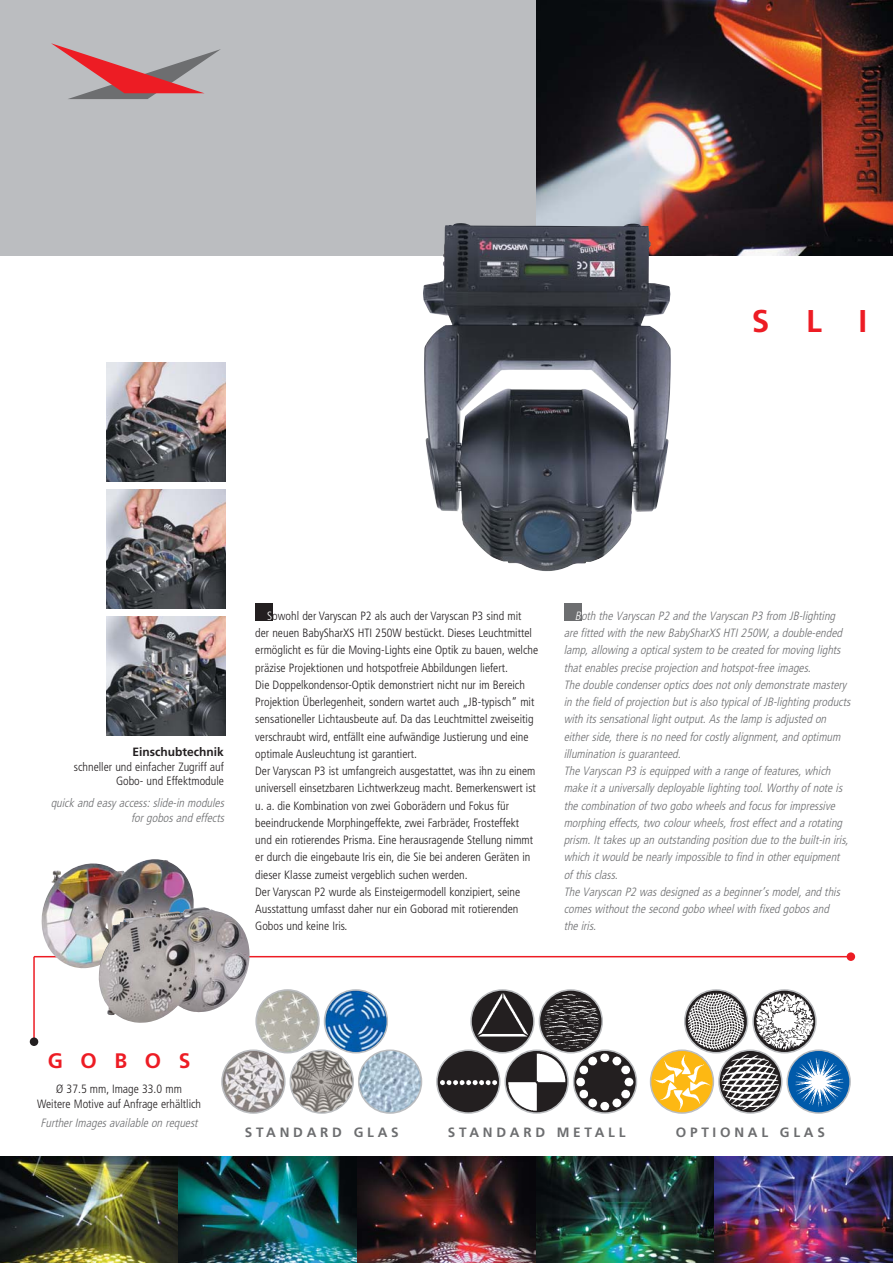
<style>
.page{position:relative;width:893px;height:1263px;background:#fff}
.page>*{position:absolute;margin:0;border:0;box-sizing:border-box;transform-origin:0 0}
.t1{font:700 31.5px "Frutiger";color:#ed1c24}
.t2{font:700 21px "Frutiger";letter-spacing:.835em;color:#ed1c24}
.t3{font:700 13.5px "Frutiger";letter-spacing:.28em;color:#6d6e70}
.t4{font:300 condensed 12px/17.2px "Frutiger";color:#231f20;text-align:right}
.t5{font:italic 300 condensed 12px/17.2px "Frutiger";color:#6d6e70;text-align:right}
.t6{font:700 12px "Frutiger";color:#231f20}
.s1{color:#fff}
</style>
<div class="page">
<hr style="left:34px;top:956px;width:816px;height:1px;background:#ed1c24">
<img style="left:42px;top:859px;width:152px;height:109px">
<div style="left:0;top:0;width:892px;height:255px;background:#bbbdc0"></div>
<svg style="left:51px;top:43px;width:170px;height:56px"></svg>
<img style="left:536px;top:0;width:356px;height:255px">
<img style="left:424px;top:223px;width:246px;height:348px">
<img style="left:99px;top:907px;width:150px;height:116px">
<img style="left:106px;top:363px;width:119px;height:119px">
<img style="left:106px;top:490px;width:119px;height:119px">
<img style="left:106px;top:617px;width:119px;height:119px">
<img style="left:0;top:1157px;width:179px;height:106px">
<img style="left:179px;top:1157px;width:178px;height:106px">
<img style="left:357px;top:1157px;width:179px;height:106px">
<img style="left:536px;top:1157px;width:178px;height:106px">
<img style="left:714px;top:1157px;width:178px;height:106px">
<svg style="left:221px;top:989px;width:201px;height:125px"></svg>
<svg style="left:436px;top:989px;width:201px;height:125px"></svg>
<svg style="left:649px;top:989px;width:201px;height:125px"></svg>
<div style="left:846px;top:952px;width:9px;height:9px;background:#ed1c24;border-radius:50%"></div>
<div style="left:255px;top:604px;width:17px;height:17px;background:#231f20"></div>
<div style="left:564px;top:604px;width:17px;height:17px;background:#6d6e70"></div>
<hr style="left:33px;top:957px;width:2px;height:85px;background:#ed1c24">
<div style="left:30px;top:1037px;width:8px;height:9px;background:#231f20;border-radius:50%"></div>
<h1 class="t1" style="left:751px;top:308px;width:117px">SLI</h1>
<p class="t6" style="left:133px;top:747px;width:93px">Einschubtechnik</p>
<p class="t4" style="left:74px;top:760px;width:151px;line-height:14.4px">schneller und einfacher Zugriff auf<br>Gobo- und Effektmodule</p>
<p class="t5" style="left:51px;top:797px;width:177px;line-height:14.4px">quick and easy access:slide-in modules forgobosand effects</p>
<p class="t4" style="left:255px;top:608px;width:284px;text-align:left;text-indent:12px"><span class="s1">S</span>owohl der Varyscan P2 als auch der Varyscan P3 sind mit der neuen BabySharXS HTI 250W bestückt. Dieses Leuchtmittel ermöglicht es für die Moving-Lights eine Optik zu bauen, welche präzise Projektionen und hotspotfreie Abbildungen liefert.<br>Die Doppelkondensor-Optik demonstriert nicht nur im Bereich Projektion Überlegenheit, sondern wartet auch „JB-typisch“ mit sensationeller Lichtausbeute auf. Da das Leuchtmittel zweiseitig verschraubt wird, entfällt eine aufwändige Justierung und eine optimale Ausleuchtung ist garantiert.<br>Der Varyscan P3 ist umfangreich ausgestattet, was ihn zu einem universell einsetzbaren Lichtwerkzeug macht. Bemerkenswert ist u. a. die Kombination von zwei Goborädern und Fokus für beeindruckende Morphingeffekte, zwei Farbräder, Frosteffekt und ein rotierendes Prisma. Eine herausragende Stellung nimmt er durch die eingebaute Iris ein, die Sie bei anderen Geräten in dieser Klasse zumeist vergeblich suchen werden.<br>Der Varyscan P2 wurde als Einsteigermodell konzipiert, seine Ausstattung umfasst daher nur ein Goborad mit rotierenden Gobos und keine Iris.</p>
<p class="t5" style="left:563px;top:608px;width:290px;text-align:left;text-indent:11px"><span class="s1">B</span>oth the Varyscan P2 and the Varyscan P3 from JB-lighting are fitted with the new BabySharXS HTI250W,a double-ended lamp,allowing a opticalsystem to be created formoving lights thatenablesprecise projection and hotspot-free images.<br>The double condenseropticsdoesnotonly demonstrate mastery in the field of projection butisalso typicalof JB-lighting products with itssensationallightoutput.Asthe lamp isadjusted on eitherside,there isno need forcostly alignment,and optimum illumination isguaranteed.<br>The Varyscan P3 isequipped with a range of features,which make ita universally deployable lighting tool.Worthy of note is the combination of two gobo wheelsand focusforimpressive morphing effects,two colourwheels,frosteffectand a rotating prism.Ittakesup an outstanding position due to the built-in iris, which itwould be nearly impossible to find in otherequipment of thisclass.<br>The Varyscan P2 wasdesigned asa beginner’smodel,and this comeswithoutthe second gobo wheelwith fixed gobosand<br>the iris.</p>
<h2 class="t2" style="left:48px;top:1052px;width:144px">GOBOS</h2>
<p class="t4" style="left:37px;top:1083px;width:166px;line-height:14.4px;text-align:center">Ø 37.5 mm, Image 33.0 mm<br>Weitere Motive auf Anfrage erhältlich</p>
<p class="t5" style="left:41px;top:1115px;width:161px">FurtherImagesavailable on request</p>
<p class="t3" style="left:245px;top:1127px;width:155px">STANDARD GLAS</p>
<p class="t3" style="left:448px;top:1127px;width:179px">STANDARD METALL</p>
<p class="t3" style="left:675px;top:1127px;width:150px">OPTIONAL GLAS</p>
</div>
